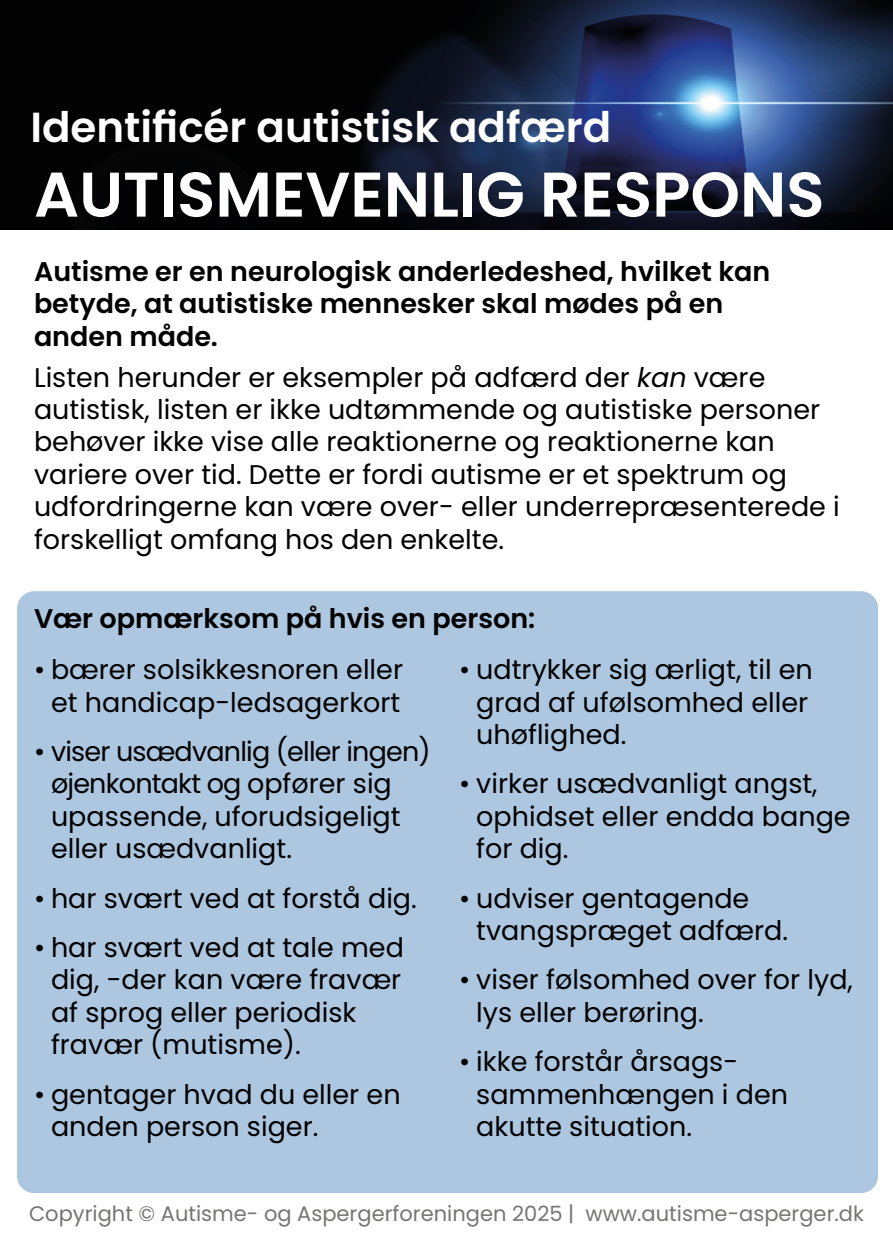
<style>
.page{position:relative;width:893px;height:1259px;background:#fff}
.page>*{position:absolute;margin:0;border:0;box-sizing:border-box;transform-origin:0 0}
.t1{font:600 63px "Poppins";color:#fff}
.t2{font:600 42px "Poppins";color:#fff}
.brødtekst{font:27px/32.4px "Poppins";color:#000}
.brødtekst-2{font:600 27px/32.4px "Poppins";color:#000}
.brødtekst_hvid{font:21px "Poppins";color:#757574}
.s1{font-style:italic}
</style>
<div class="page">
<div style="left:17px;top:591px;width:861px;height:602px;background:#adc7e1;border-radius:17px"></div>
<img style="left:0;top:0;width:893px;height:230px">
<p class="t2" style="left:30px;top:103px;width:582px">Identificér autistisk adfærd</p>
<p class="t1" style="left:34px;top:158px;width:792px">AUTISMEVENLIG RESPONS</p>
<p class="brødtekst-2" style="left:34px;top:255px;width:738px">Autisme er en neurologisk anderledeshed, hvilket kan betyde, at autistiske mennesker skal mødes på en anden måde.</p>
<p class="brødtekst" style="left:34px;top:361px;width:807px">Listen herunder er eksempler på adfærd der <span class="s1">kan</span> være autistisk, listen er ikke udtømmende og autistiske personer behøver ikke vise alle reaktionerne og reaktionerne kan variere over tid. Dette er fordi autisme er et spektrum og udfordringerne kan være over- eller underrepræsenterede i forskelligt omfang hos den enkelte.</p>
<p class="brødtekst-2" style="left:34px;top:602px;width:503px">Vær opmærksom på hvis en person:</p>
<p class="brødtekst" style="left:476px;top:653px;width:338px;text-indent:-17px">• udtrykker sig ærligt, til en grad af ufølsomhed eller uhøflighed.</p>
<p class="brødtekst" style="left:476px;top:768px;width:376px;text-indent:-17px">• virker usædvanligt angst, ophidset eller endda bange for dig.</p>
<p class="brødtekst" style="left:476px;top:882px;width:313px;text-indent:-17px">• udviser gentagende tvangspræget adfærd.</p>
<p class="brødtekst" style="left:476px;top:964px;width:378px;text-indent:-17px">• viser følsomhed over for lyd, lys eller berøring.</p>
<p class="brødtekst" style="left:476px;top:1045px;width:313px;text-indent:-17px">• ikke forstår årsags&shy;sammenhængen i den akutte situation.</p>
<p class="brødtekst" style="left:34px;top:653px;width:371px;text-align:center">• bærer solsikkesnoren eller et handicap-ledsagerkort</p>
<p class="brødtekst" style="left:51px;top:735px;width:381px;text-indent:-17px">• viser usædvanlig (eller ingen) øjenkontakt og opfører sig upassende, uforudsigeligt eller usædvanligt.</p>
<p class="brødtekst" style="left:34px;top:882px;width:384px">• har svært ved at forstå dig.</p>
<p class="brødtekst" style="left:51px;top:931px;width:354px;text-indent:-17px">• har svært ved at tale med dig, -der kan være fravær af sprog eller periodisk fravær (mutisme).</p>
<p class="brødtekst" style="left:51px;top:1078px;width:351px;text-indent:-17px">• gentager hvad du eller en anden person siger.</p>
<p class="brødtekst_hvid" style="left:29px;top:1201px;width:836px">Copyright © Autisme- og Aspergerforeningen 2025 | www.autisme-asperger.dk</p>
</div>
